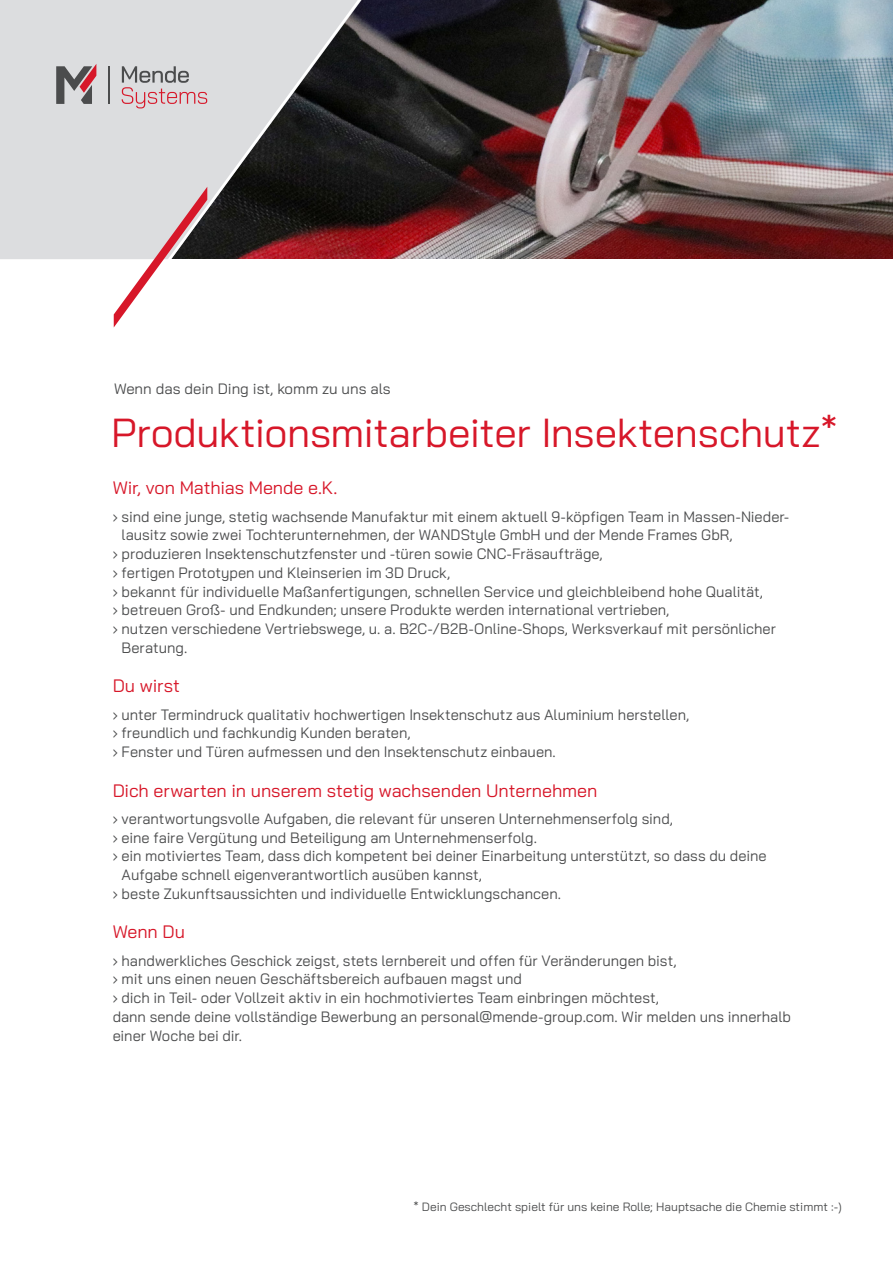
<style>
.page{position:relative;width:893px;height:1263px;background:#fff}
.page>*{position:absolute;margin:0;border:0;box-sizing:border-box;transform-origin:0 0}
.t1{font:40.5px "Bai Jamjuree";letter-spacing:-.01em;color:#d71729}
.t2{font:18px "Bai Jamjuree";letter-spacing:-.005em;color:#d71729}
.t3{font:15px/18.8px "Bai Jamjuree";color:#4b4c4d}
.t4{font:12px "Bai Jamjuree";color:#4b4c4d}
</style>
<div class="page">
<img style="left:362px;top:0;width:531px;height:258px">
<div style="left:0;top:0;width:362px;height:259px;background:#dcdddf"></div>
<svg style="left:147px;top:0;width:214px;height:259px;background:#847e7f"></svg>
<svg style="left:56px;top:64px;width:40px;height:40px;background:#9b888b"></svg>
<hr style="left:108px;top:66px;width:2px;height:38px;background:#4b4c4d">
<svg style="left:122px;top:66px;width:85px;height:42px;background:#cbbbbe"></svg>
<svg style="left:114px;top:187px;width:93px;height:140px"></svg>
<p class="t3" style="left:114px;top:379px;width:278px">Wenn das dein Ding ist, komm zu uns als</p>
<p class="t1" style="left:111px;top:398px;width:728px">Produktionsmitarbeiter Insektenschutz*</p>
<p class="t2" style="left:113px;top:473px;width:226px">Wir, von Mathias Mende e.K.</p>
<p class="t3" style="left:122px;top:507px;width:669px;text-indent:-9px">› sind eine junge, stetig wachsende Manufaktur mit einem aktuell 9-köpfigen Team in Massen-Nieder&shy;lausitz sowie zwei Tochterunternehmen, der WANDStyle GmbH und der Mende Frames GbR,</p>
<p class="t3" style="left:113px;top:544px;width:492px">› produzieren Insektenschutzfenster und -türen sowie CNC-Fräsaufträge,</p>
<p class="t3" style="left:113px;top:563px;width:339px">› fertigen Prototypen und Kleinserien im 3D Druck,</p>
<p class="t3" style="left:113px;top:582px;width:652px">› bekannt für individuelle Maßanfertigungen, schnellen Service und gleichbleibend hohe Qualität,</p>
<p class="t3" style="left:113px;top:600px;width:558px">› betreuen Groß- und Endkunden; unsere Produkte werden international vertrieben,</p>
<p class="t3" style="left:122px;top:619px;width:656px;text-indent:-9px">› nutzen verschiedene Vertriebswege, u. a. B2C-/B2B-Online-Shops, Werksverkauf mit persönlicher<br>Beratung.</p>
<p class="t2" style="left:113px;top:671px;width:69px">Du wirst</p>
<p class="t3" style="left:113px;top:705px;width:578px">› unter Termindruck qualitativ hochwertigen Insektenschutz aus Aluminium herstellen,</p>
<p class="t3" style="left:113px;top:723px;width:299px">› freundlich und fachkundig Kunden beraten,</p>
<p class="t3" style="left:113px;top:742px;width:445px">› Fenster und Türen aufmessen und den Insektenschutz einbauen.</p>
<p class="t2" style="left:113px;top:775px;width:486px">Dich erwarten in unserem stetig wachsenden Unternehmen</p>
<p class="t3" style="left:113px;top:809px;width:562px">› verantwortungsvolle Aufgaben, die relevant für unseren Unternehmenserfolg sind,</p>
<p class="t3" style="left:113px;top:828px;width:426px">› eine faire Vergütung und Beteiligung am Unternehmenserfolg.</p>
<p class="t3" style="left:122px;top:846px;width:646px;text-indent:-9px">› ein motiviertes Team, dass dich kompetent bei deiner Einarbeitung unterstützt, so dass du deine<br>Aufgabe schnell eigenverantwortlich ausüben kannst,</p>
<p class="t3" style="left:113px;top:884px;width:450px">› beste Zukunftsaussichten und individuelle Entwicklungschancen.</p>
<p class="t2" style="left:113px;top:917px;width:74px">Wenn Du</p>
<p class="t3" style="left:113px;top:951px;width:565px">› handwerkliches Geschick zeigst, stets lernbereit und offen für Veränderungen bist,</p>
<p class="t3" style="left:113px;top:970px;width:411px">› mit uns einen neuen Geschäftsbereich aufbauen magst und</p>
<p class="t3" style="left:113px;top:988px;width:548px">› dich in Teil- oder Vollzeit aktiv in ein hochmotiviertes Team einbringen möchtest,</p>
<p class="t3" style="left:113px;top:1007px;width:680px">dann sende deine vollständige Bewerbung an personal@mende-group.com. Wir melden uns innerhalb</p>
<p class="t3" style="left:113px;top:1026px;width:131px">einer Woche bei dir.</p>
<p class="t4" style="left:414px;top:1197px;width:430px">* Dein Geschlecht spielt für uns keine Rolle; Hauptsache die Chemie stimmt :-)</p>
</div>
